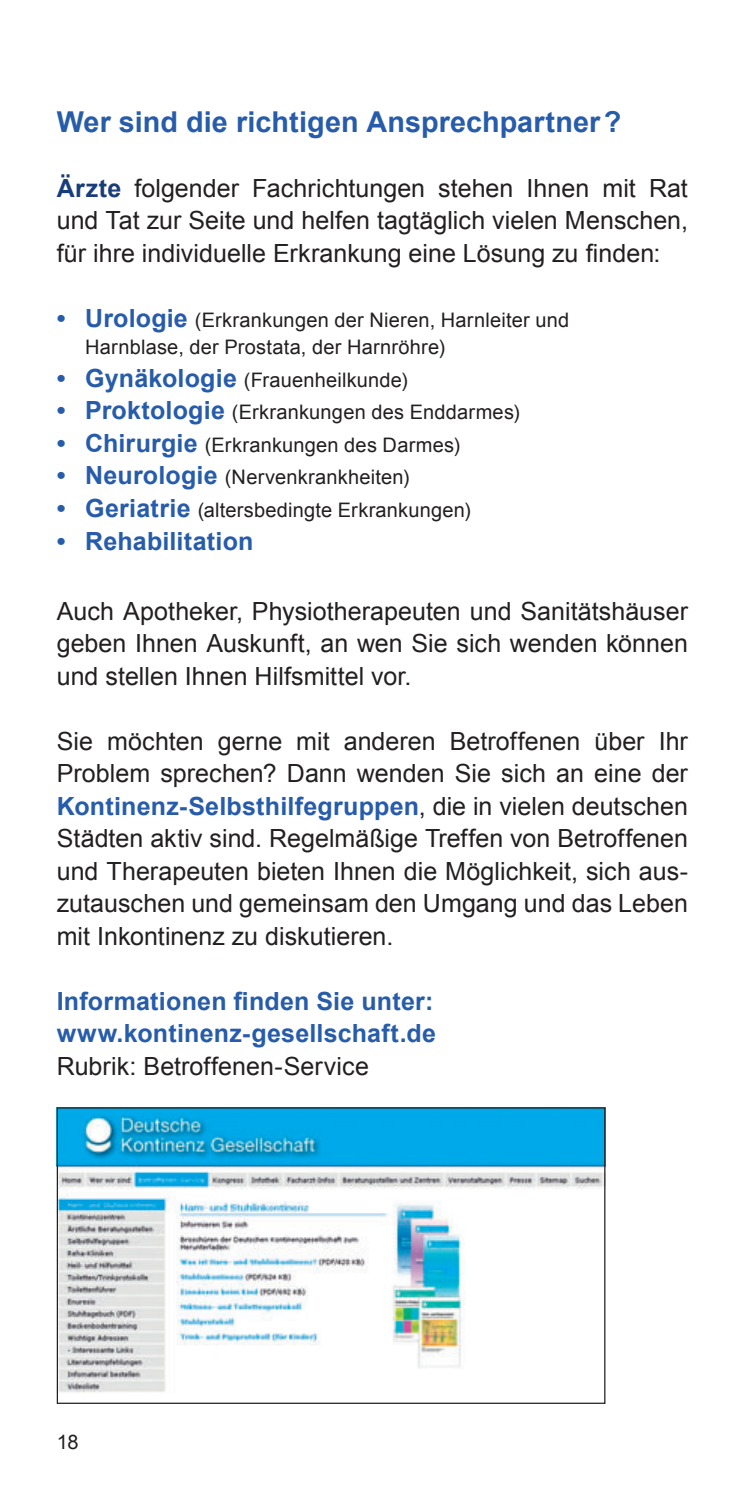
<style>
.page{position:relative;width:745px;height:1489px;background:#fff}
.page>*{position:absolute;margin:0;border:0;box-sizing:border-box;transform-origin:0 0}
.t1{font:700 28.75px "Arial";color:#275caa}
.t2{font:25px/32.5px "Arial";color:#231f20;text-align:justify}
.t3{font:700 25px/32.5px "Arial";letter-spacing:.01em;color:#275caa}
.t4{font:20px/27.5px "Arial";letter-spacing:.01em;color:#231f20}
.s1{font-weight:700;color:#193d7b}
.s2{font-weight:700;font-size:25px;color:#275caa}
.s3{font-weight:700;color:#275caa}
</style>
<div class="page">
<img style="left:59px;top:1109px;width:544px;height:284px">
<div style="left:57px;top:1107px;width:548px;height:296px;border:1px solid #231f20"></div>
<p class="t1" style="left:57px;top:106px;width:566px">Wer sind die richtigen Ansprechpartner ?</p>
<p class="t2" style="left:57px;top:172px;width:632px"><span class="s1">Ärzte</span> folgender Fachrichtungen stehen Ihnen mit Rat und Tat zur Seite und helfen tagtäglich vielen Menschen, für ihre individuelle Erkrankung eine Lösung zu finden:</p>
<p class="t4" style="left:85px;top:306px;width:485px;text-indent:-28px"><span class="s2">• Urologie</span> (Erkrankungen der Nieren, Harnleiter und<br>Harnblase, der Prostata, der Harnröhre)</p>
<p class="t4" style="left:57px;top:366px;width:352px"><span class="s2">• Gynäkologie</span> (Frauenheilkunde)</p>
<p class="t4" style="left:57px;top:399px;width:464px"><span class="s2">• Proktologie</span> (Erkrankungen des Enddarmes)</p>
<p class="t4" style="left:57px;top:431px;width:404px"><span class="s2">• Chirurgie</span> (Erkrankungen des Darmes)</p>
<p class="t4" style="left:57px;top:464px;width:354px"><span class="s2">• Neurologie</span> (Nervenkrankheiten)</p>
<p class="t4" style="left:57px;top:496px;width:415px"><span class="s2">• Geriatrie</span> (altersbedingte Erkrankungen)</p>
<p class="t3" style="left:57px;top:524px;width:198px">• Rehabilitation</p>
<p class="t2" style="left:57px;top:594px;width:632px">Auch Apotheker, Physiotherapeuten und Sanitätshäuser geben Ihnen Auskunft, an wen Sie sich wenden können und stellen Ihnen Hilfsmittel vor.</p>
<p class="t2" style="left:57px;top:724px;width:632px">Sie möchten gerne mit anderen Betroffenen über Ihr Problem sprechen? Dann wenden Sie sich an eine der <span class="s3">Kontinenz-Selbsthilfegruppen</span>, die in vielen deutschen Städten aktiv sind. Regelmäßige Treffen von Betroffenen und Therapeuten bieten Ihnen die Möglichkeit, sich aus&shy;zutauschen und gemeinsam den Umgang und das Leben mit Inkontinenz zu diskutieren.</p>
<p class="t3" style="left:57px;top:984px;width:380px">Informationen finden Sie unter: www.kontinenz-gesellschaft.de</p>
<p class="t2" style="left:57px;top:1049px;width:313px">Rubrik: Betroffenen-Service</p>
<p class="t4" style="left:57px;top:1427px;width:23px">18</p>
</div>
